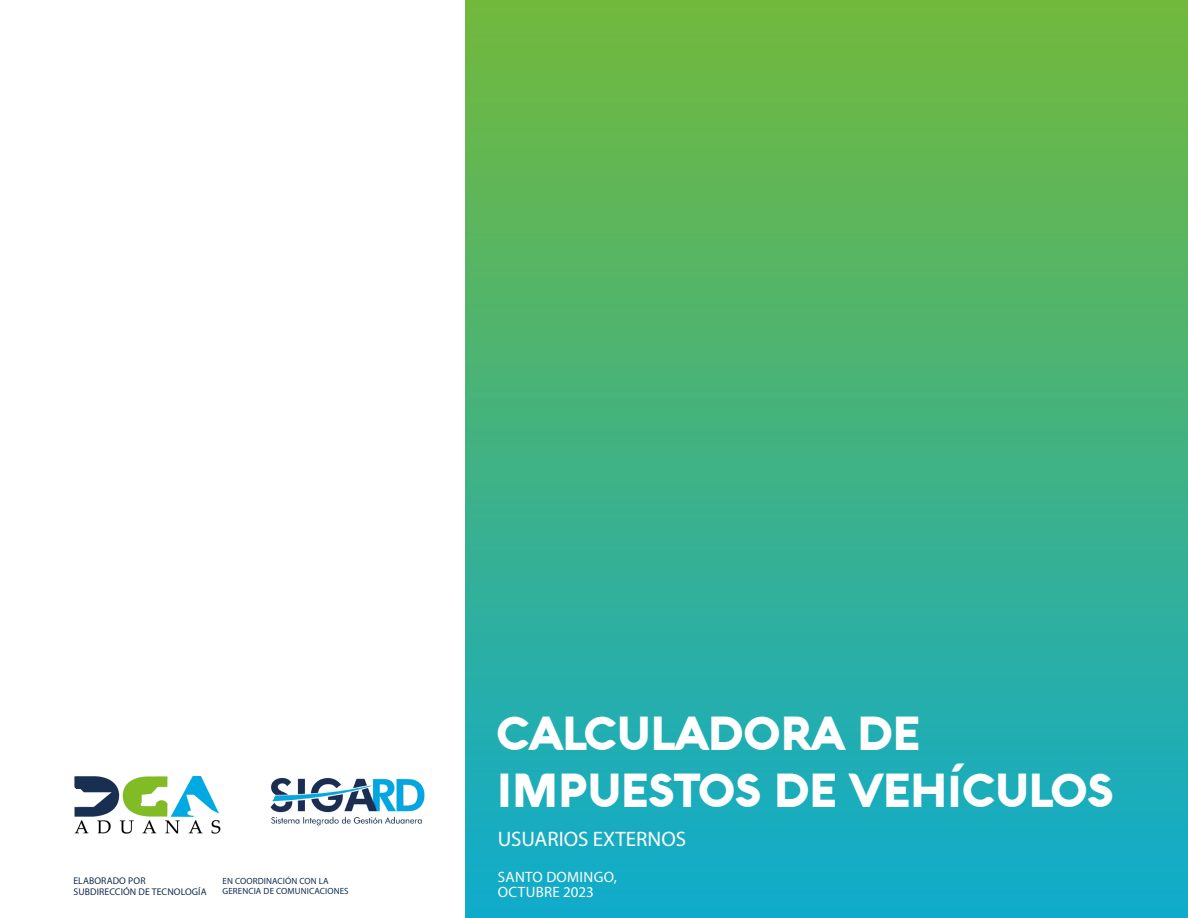
<style>
.page{position:relative;width:1188px;height:918px;background:#fff}
.page>*{position:absolute;margin:0;border:0;box-sizing:border-box;transform-origin:0 0}
.t1{font:900 46.5px/57px "Aquawax";letter-spacing:-.03em;color:#fff}
.t2{font:21px "Myriad Pro";color:#fff}
.t3{font:15px "Myriad Pro";letter-spacing:.02em;color:#fff}
.t4{font:9.75px "Myriad Pro";letter-spacing:.01em;color:#122e4f}
.t5{font:9px "Myriad Pro";letter-spacing:.01em;color:#122e4f}
.s1{font-size:43.5px}
</style>
<div class="page">
<img style="left:466px;top:0;width:722px;height:918px">
<img style="left:74px;top:775px;width:147px;height:59px">
<img style="left:270px;top:777px;width:155px;height:49px">
<p class="t4" style="left:73px;top:875px;width:74px">ELABORADO POR</p>
<p class="t4" style="left:73px;top:886px;width:135px">SUBDIRECCIÓN DE TECNOLOGÍA</p>
<p class="t5" style="left:223px;top:875px;width:108px">EN COORDINACIÓN CON LA</p>
<p class="t5" style="left:223px;top:886px;width:128px">GERENCIA DE COMUNICACIONES</p>
<p class="t1" style="left:496px;top:703px;width:620px">CALCULADORA DE<br>IMPUESTOS DE VEH<span class="s1">Í</span>CULOS</p>
<p class="t2" style="left:498px;top:826px;width:190px">USUARIOS EXTERNOS</p>
<p class="t3" style="left:498px;top:868px;width:120px">SANTO DOMINGO,</p>
<p class="t3" style="left:498px;top:883px;width:98px">OCTUBRE 2023</p>
</div>
